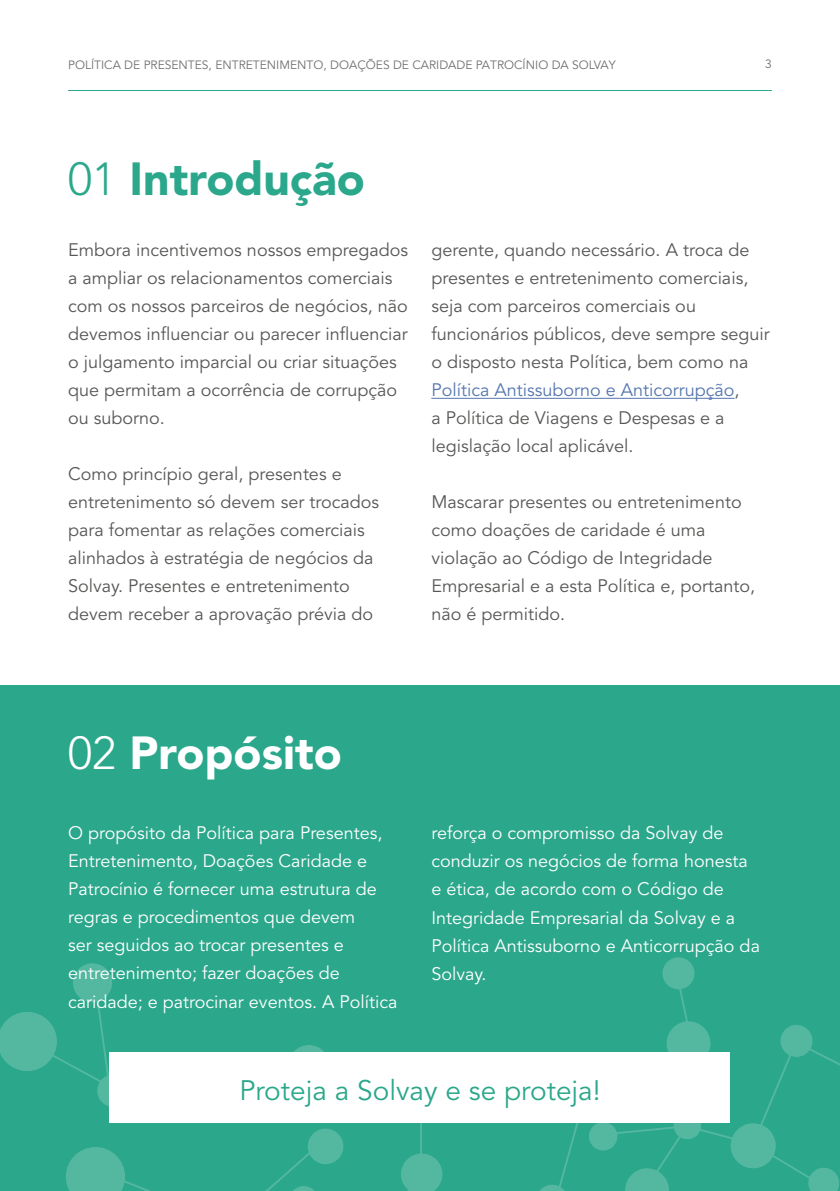
<style>
.page{position:relative;width:840px;height:1191px;background:#fff}
.page>*{position:absolute;margin:0;border:0;box-sizing:border-box;transform-origin:0 0}
.t1{font:900 46px "Avenir";color:#2ba78b}
.t2{font:900 46px "Avenir";color:#fff}
.t3{font:28px "Avenir";color:#2ba78b}
.t4{font:18px/28px "Avenir";color:#575756}
.t5{font:18px/28px "Avenir";color:#fff}
.t6{font:12px "Avenir";color:#706f6f}
.s1{font-weight:300}
.s2{color:#5576af}
</style>
<div class="page">
<hr style="left:68px;top:90px;width:703px;height:1px;background:#2ba78b">
<div style="left:0;top:685px;width:839px;height:506px;background:#2ba78b"></div>
<hr style="left:431px;top:398px;width:303px;height:1px;background:#5576af">
<svg style="left:568px;top:1066px;width:271px;height:122px"></svg>
<svg style="left:752px;top:1040px;width:87px;height:104px"></svg>
<svg style="left:0;top:987px;width:112px;height:95px"></svg>
<svg style="left:97px;top:1074px;width:33px;height:33px"></svg>
<div style="left:73px;top:963px;width:39px;height:39px;background:#54b8a1;border-radius:50%"></div>
<div style="left:588px;top:1122px;width:29px;height:28px;background:#54b8a1;border-radius:50%"></div>
<svg style="left:624px;top:983px;width:67px;height:208px"></svg>
<div style="left:673px;top:1112px;width:27px;height:27px;background:#54b8a1;border-radius:50%"></div>
<div style="left:666px;top:1021px;width:44px;height:44px;background:#54b8a1;border-radius:50%"></div>
<div style="left:662px;top:957px;width:32px;height:32px;background:#54b8a1;border-radius:50%"></div>
<div style="left:780px;top:1024px;width:32px;height:33px;background:#54b8a1;border-radius:50%"></div>
<div style="left:730px;top:1123px;width:45px;height:45px;background:#54b8a1;border-radius:50%"></div>
<svg style="left:799px;top:1167px;width:39px;height:24px"></svg>
<div style="left:288px;top:1045px;width:41px;height:41px;background:#54b8a1;border-radius:50%"></div>
<svg style="left:66px;top:1102px;width:502px;height:89px"></svg>
<div style="left:110px;top:1052px;width:619px;height:71px;background:#fff"></div>
<p class="t6" style="left:68px;top:56px;width:548px">POLÍTICA DE PRESENTES, ENTRETENIMENTO, DOAÇÕES DE CARIDADE PATROCÍNIO DA SOLVAY</p>
<p class="t6" style="left:764px;top:55px;width:8px">3</p>
<h1 class="t1" style="left:68px;top:145px;width:298px"><span class="s1">01</span> Introdução</h1>
<p class="t4" style="left:68px;top:236px;width:341px">Embora incentivemos nossos empregados a ampliar os relacionamentos comerciais com os nossos parceiros de negócios, não devemos influenciar ou parecer influenciar o julgamento imparcial ou criar situações que permitam a ocorrência de corrupção ou suborno.</p>
<p class="t4" style="left:68px;top:460px;width:312px">Como princípio geral, presentes e entretenimento só devem ser trocados para fomentar as relações comerciais alinhados à estratégia de negócios da Solvay. Presentes e entretenimento devem receber a aprovação prévia do</p>
<p class="t4" style="left:431px;top:236px;width:340px">gerente, quando necessário. A troca de presentes e entretenimento comerciais, seja com parceiros comerciais ou funcionários públicos, deve sempre seguir o disposto nesta Política, bem como na <span class="s2">Política Antissuborno e Anticorrupção</span>,<br>a Política de Viagens e Despesas e a legislação local aplicável.</p>
<p class="t4" style="left:431px;top:488px;width:325px">Mascarar presentes ou entretenimento como doações de caridade é uma violação ao Código de Integridade<br>Empresarial e a esta Política e, portanto, não é permitido.</p>
<h1 class="t2" style="left:68px;top:719px;width:275px"><span class="s1">02</span> Propósito</h1>
<p class="t5" style="left:68px;top:819px;width:330px">O propósito da Política para Presentes, Entretenimento, Doações Caridade e Patrocínio é fornecer uma estrutura de regras e procedimentos que devem<br>ser seguidos ao trocar presentes e entretenimento; fazer doações de caridade; e patrocinar eventos. A Política</p>
<p class="t5" style="left:431px;top:820px;width:330px">reforça o compromisso da Solvay de conduzir os negócios de forma honesta e ética, de acordo com o Código de<br>Integridade Empresarial da Solvay e a<br>Política Antissuborno e Anticorrupção da<br>Solvay.</p>
<h2 class="t3" style="left:239px;top:1069px;width:362px">Proteja a Solvay e se proteja!</h2>
</div>
